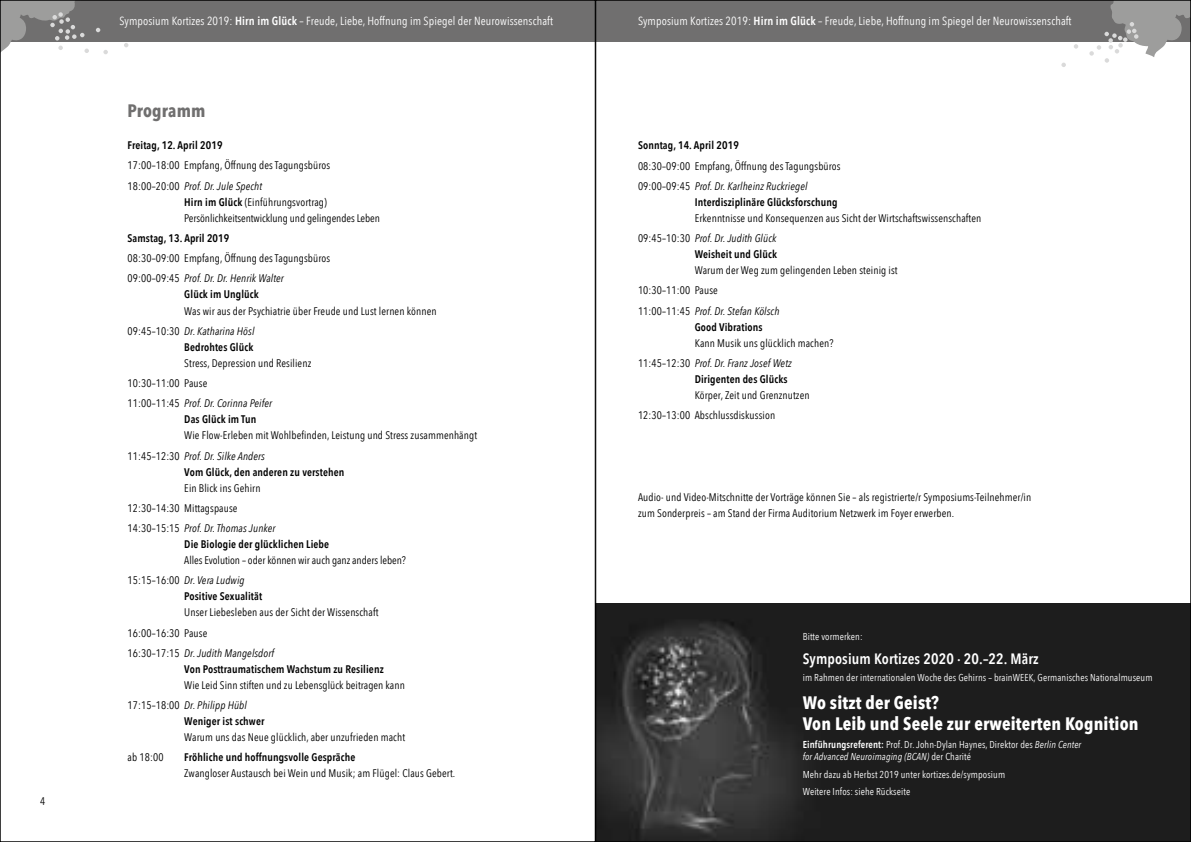
<style>
.page{position:relative;width:1191px;height:842px;background:#fff}
.page>*{position:absolute;margin:0;border:0;box-sizing:border-box;transform-origin:0 0}
.t1{font:700 18px/21.6px "Avenir Next Condensed";letter-spacing:.01em;color:#fff}
.t2{font:700 18px "Avenir Next Condensed";letter-spacing:.01em;color:#706f6f}
.t3{font:600 15px "Avenir Next Condensed";letter-spacing:.01em;color:#fff}
.t4{font:11.8px "Avenir Next Condensed";letter-spacing:.01em;color:#fff}
.t5{font:11px/20.3px "Avenir Next Condensed";letter-spacing:.01em;color:#000}
.t6{font:600 11px "Avenir Next Condensed";letter-spacing:.01em;color:#000}
.t7{font:10px/12px "Avenir Next Condensed";letter-spacing:.01em;color:#fff}
.s1{font-weight:600}
.s2{font-style:italic}
</style>
<div class="page">
<img style="left:597px;top:604px;width:335px;height:236px">
<div style="left:932px;top:604px;width:257px;height:236px;background:#1d1d1d"></div>
<div style="left:595px;top:0;width:596px;height:41px;background:#706f6f"></div>
<div style="left:0;top:0;width:595px;height:41px;background:#706f6f"></div>
<svg style="left:1074px;top:44px;width:4px;height:5px"></svg>
<svg style="left:1061px;top:63px;width:5px;height:4px"></svg>
<svg style="left:1089px;top:2px;width:100px;height:61px"></svg>
<svg style="left:103px;top:50px;width:5px;height:4px"></svg>
<svg style="left:124px;top:43px;width:4px;height:4px"></svg>
<svg style="left:96px;top:28px;width:4px;height:4px"></svg>
<svg style="left:2px;top:2px;width:87px;height:51px"></svg>
<p class="t5" style="left:40px;top:790px;width:7px">4</p>
<p class="t4" style="left:119px;top:11px;width:435px">Symposium Kortizes 2019: <span class="s1">Hirn im Glück</span> – Freude, Liebe, Hoffnung im Spiegel der Neurowissenschaft</p>
<p class="t4" style="left:638px;top:11px;width:435px">Symposium Kortizes 2019: <span class="s1">Hirn im Glück</span> – Freude, Liebe, Hoffnung im Spiegel der Neurowissenschaft</p>
<h1 class="t2" style="left:128px;top:100px;width:79px">Programm</h1>
<p class="t6" style="left:128px;top:136px;width:96px">Freitag, 12. April 2019</p>
<p class="t5" style="left:128px;top:155px;width:204px">17:00–18:00 Empfang, Öffnung des Tagungsbüros<br>18:00–20:00 <span class="s2">Prof. Dr. Jule Specht</span></p>
<p class="t5" style="left:184px;top:193px;width:197px;line-height:16px"><span class="s1">Hirn im Glück</span> (Einführungsvortrag)<br>Persönlichkeitsentwicklung und gelingendes Leben</p>
<p class="t6" style="left:128px;top:229px;width:103px">Samstag, 13. April 2019</p>
<p class="t5" style="left:128px;top:248px;width:204px">08:30–09:00 Empfang, Öffnung des Tagungsbüros<br>09:00–09:45 <span class="s2">Prof. Dr. Dr. Henrik Walter</span></p>
<p class="t6" style="left:184px;top:285px;width:76px">Glück im Unglück</p>
<p class="t5" style="left:128px;top:300px;width:310px;text-indent:57px">Was wir aus der Psychiatrie über Freude und Lust lernen können<br>09:45–10:30 <span class="s2">Dr. Katharina Hösl</span></p>
<p class="t6" style="left:184px;top:337px;width:71px">Bedrohtes Glück</p>
<p class="t5" style="left:128px;top:352px;width:185px;text-indent:57px">Stress, Depression und Resilienz<br>10:30–11:00 Pause<br>11:00–11:45 <span class="s2">Prof. Dr. Corinna Peifer</span></p>
<p class="t6" style="left:184px;top:410px;width:74px">Das Glück im Tun</p>
<p class="t5" style="left:128px;top:425px;width:351px;text-indent:57px">Wie Flow-Erleben mit Wohlbefinden, Leistung und Stress zusammenhängt<br>11:45–12:30 <span class="s2">Prof. Dr. Silke Anders</span></p>
<p class="t6" style="left:184px;top:462px;width:161px">Vom Glück, den anderen zu verstehen</p>
<p class="t5" style="left:128px;top:477px;width:149px;text-indent:57px">Ein Blick ins Gehirn<br>12:30–14:30 Mittagspause<br>14:30–15:15 <span class="s2">Prof. Dr. Thomas Junker</span></p>
<p class="t6" style="left:184px;top:535px;width:146px">Die Biologie der glücklichen Liebe</p>
<p class="t5" style="left:128px;top:549px;width:280px;text-indent:57px">Alles Evolution – oder können wir auch ganz anders leben?<br>15:15–16:00 <span class="s2">Dr. Vera Ludwig</span></p>
<p class="t6" style="left:184px;top:587px;width:79px">Positive Sexualität</p>
<p class="t5" style="left:128px;top:602px;width:252px;text-indent:57px">Unser Liebesleben aus der Sicht der Wissenschaft<br>16:00–16:30 Pause<br>16:30–17:15 <span class="s2">Dr. Judith Mangelsdorf</span></p>
<p class="t6" style="left:184px;top:659px;width:201px">Von Posttraumatischem Wachstum zu Resilienz</p>
<p class="t5" style="left:128px;top:674px;width:279px;text-indent:57px">Wie Leid Sinn stiften und zu Lebensglück beitragen kann<br>17:15–18:00 <span class="s2">Dr. Philipp Hübl</span></p>
<p class="t6" style="left:184px;top:712px;width:82px">Weniger ist schwer</p>
<p class="t5" style="left:184px;top:727px;width:222px">Warum uns das Neue glücklich, aber unzufrieden macht</p>
<p class="t5" style="left:128px;top:747px;width:37px">ab 18:00</p>
<p class="t6" style="left:184px;top:748px;width:172px">Fröhliche und hoffnungsvolle Gespräche</p>
<p class="t5" style="left:184px;top:763px;width:272px">Zwangloser Austausch bei Wein und Musik; am Flügel: Claus Gebert.</p>
<p class="t6" style="left:638px;top:136px;width:102px">Sonntag, 14. April 2019</p>
<p class="t5" style="left:638px;top:155px;width:204px">08:30–09:00 Empfang, Öffnung des Tagungsbüros<br>09:00–09:45 <span class="s2">Prof. Dr. Karlheinz Ruckriegel</span></p>
<p class="t6" style="left:694px;top:192px;width:144px">Interdisziplinäre Glücksforschung</p>
<p class="t5" style="left:638px;top:207px;width:345px;text-indent:57px">Erkenntnisse und Konsequenzen aus Sicht der Wirtschaftswissenschaften<br>09:45–10:30 <span class="s2">Prof. Dr. Judith Glück</span></p>
<p class="t6" style="left:694px;top:245px;width:84px">Weisheit und Glück</p>
<p class="t5" style="left:638px;top:260px;width:261px;text-indent:57px">Warum der Weg zum gelingenden Leben steinig ist<br>10:30–11:00 Pause<br>11:00–11:45 <span class="s2">Prof. Dr. Stefan Kölsch</span></p>
<p class="t6" style="left:694px;top:317px;width:69px">Good Vibrations</p>
<p class="t5" style="left:638px;top:332px;width:197px;text-indent:57px">Kann Musik uns glücklich machen?<br>11:45–12:30 <span class="s2">Prof. Dr. Franz Josef Wetz</span></p>
<p class="t6" style="left:694px;top:369px;width:94px">Dirigenten des Glücks</p>
<p class="t5" style="left:638px;top:384px;width:173px;text-indent:57px">Körper, Zeit und Grenznutzen<br>12:30–13:00 Abschlussdiskussion</p>
<p class="t5" style="left:638px;top:489px;width:395px;line-height:16px">Audio- und Video-Mitschnitte der Vorträge können Sie – als registrierte/r Symposiums-Teilnehmer/in zum Sonderpreis – am Stand der Firma Auditorium Netzwerk im Foyer erwerben.</p>
<p class="t7" style="left:802px;top:630px;width:61px">Bitte vormerken:</p>
<h2 class="t3" style="left:802px;top:645px;width:237px">Symposium Kortizes 2020 · 20.–22. März</h2>
<p class="t7" style="left:802px;top:671px;width:351px">im Rahmen der internationalen Woche des Gehirns – brainWEEK, Germanisches Nationalmuseum</p>
<h1 class="t1" style="left:802px;top:691px;width:337px">Wo sitzt der Geist?<br>Von Leib und Seele zur erweiterten Kognition</h1>
<p class="t7" style="left:802px;top:738px;width:280px"><span class="s1">Einführungsreferent:</span> Prof. Dr. John-Dylan Haynes, Direktor des <span class="s2">Berlin Center for Advanced Neuroimaging (BCAN)</span> der Charité</p>
<p class="t7" style="left:802px;top:765px;width:204px;line-height:17.7px">Mehr dazu ab Herbst 2019 unter kortizes.de/symposium<br>Weitere Infos: siehe Rückseite</p>
</div>
